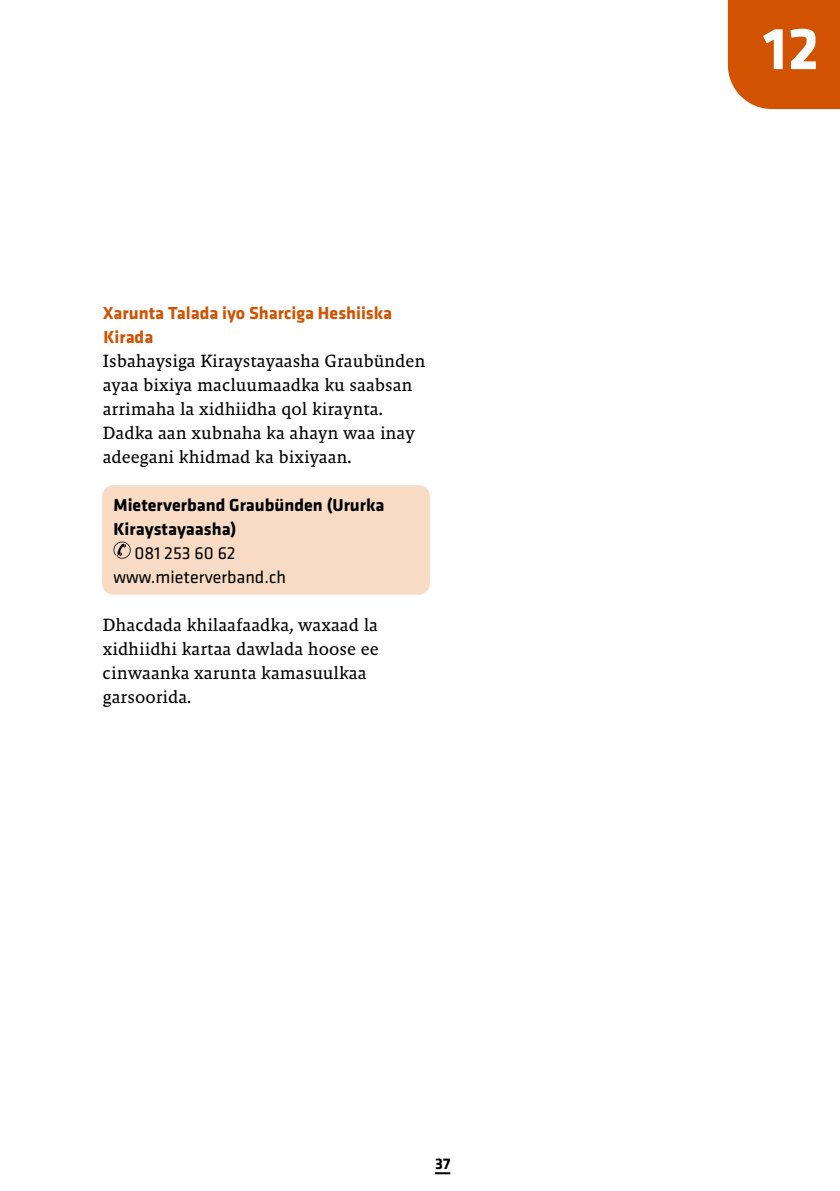
<style>
.page{position:relative;width:840px;height:1191px;background:#fff}
.page>*{position:absolute;margin:0;border:0;box-sizing:border-box;transform-origin:0 0}
.t1{font:700 61.6px "Klavika";color:#fff}
.t2{font:18px/24px "Malaga Reg";color:#000}
.t3{font:700 18px/24px "Klavika";color:#000}
.t4{font:700 18px/24px "Klavika";color:#d15200}
.t5{font:18px/24px "Klavika";color:#000}
.t6{font:700 16px "Klavika";color:#000}
</style>
<div class="page">
<svg style="left:435px;top:1172px;width:15px;height:2px"></svg>
<div style="left:102px;top:485px;width:327px;height:109px;background:#f7dbc4;border-radius:11px"></div>
<svg style="left:113px;top:541px;width:18px;height:17px"></svg>
<div style="left:727px;top:0;width:112px;height:109px;background:#d15200"></div>
<p class="t4" style="left:103px;top:301px;width:291px">Xarunta Talada iyo Sharciga Heshiiska<br>Kirada</p>
<p class="t2" style="left:103px;top:348px;width:324px">Isbahaysiga Kiraystayaasha Graubünden ayaa bixiya macluumaadka ku saabsan arrimaha la xidhiidha qol kiraynta.<br>Dadka aan xubnaha ka ahayn waa inay adeegani khidmad ka bixiyaan.</p>
<p class="t3" style="left:113px;top:493px;width:272px">Mieterverband Graubünden (Ururka<br>Kiraystayaasha)</p>
<p class="t5" style="left:113px;top:541px;width:174px;text-indent:21px">081 253 60 62 www.mieterverband.ch</p>
<p class="t2" style="left:103px;top:612px;width:277px">Dhacdada khilaafaadka, waxaad la xidhiidhi kartaa dawlada hoose ee cinwaanka xarunta kamasuulkaa garsoorida.</p>
<p class="t6" style="left:435px;top:1155px;width:17px">37</p>
<h1 class="t1" style="left:762px;top:15px;width:57px">12</h1>
</div>
